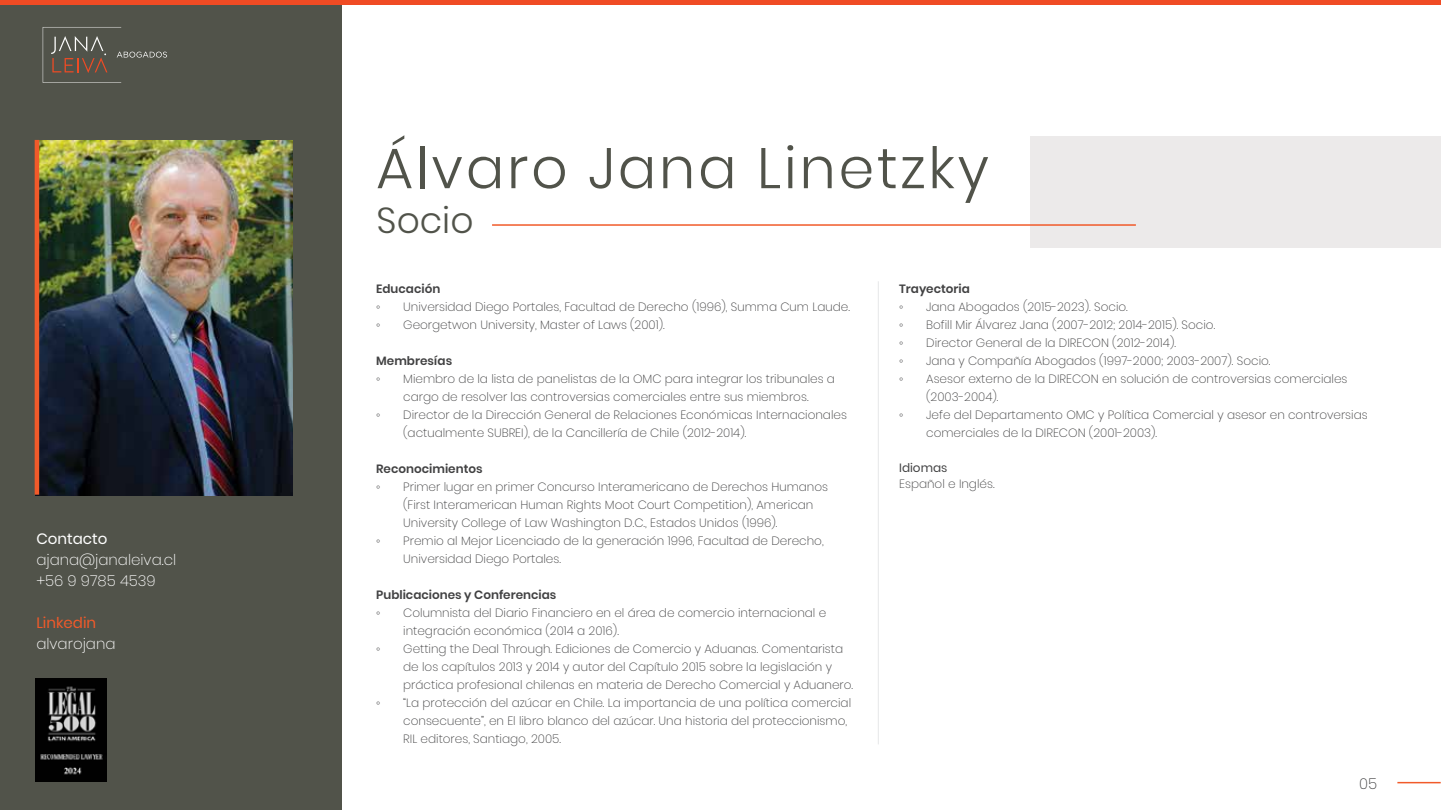
<style>
.page{position:relative;width:1441px;height:810px;background:#fff}
.page>*{position:absolute;margin:0;border:0;box-sizing:border-box;transform-origin:0 0}
.t1{font:300 57px "Poppins";letter-spacing:.05em;color:#51534a}
.t2{font:300 36px "Poppins";color:#51534a}
.t3{font:200 15px/21px "Poppins";color:#fff}
.t4{font:15px "Poppins";color:#fff}
.t5{font:15px "Poppins";color:#f15a2a}
.t6{font:200 15px "Poppins";color:#414142}
.t7{font:200 12px/18px "Poppins";color:#414142}
.t8{font:600 12px "Poppins";color:#414142}
.t9{font:12px "Times New Roman";color:#414142}
.t10{font:12px "Poppins";color:#414142}
</style>
<div class="page">
<div style="left:0;top:0;width:341px;height:810px;background:#51534a"></div>
<img style="left:39px;top:140px;width:253px;height:355px">
<div style="left:1030px;top:136px;width:410px;height:112px;background:#eceaea"></div>
<hr style="left:0;top:0;width:1440px;height:4px;background:#f04b24">
<hr style="left:1397px;top:782px;width:43px;height:1px;background:#f15a2a">
<hr style="left:492px;top:224px;width:643px;height:2px;background:#f15a2a">
<hr style="left:35px;top:140px;width:4px;height:355px;background:#f15a2a">
<hr style="left:877px;top:281px;width:1px;height:463px;background:#e6e7e8">
<img style="left:35px;top:678px;width:72px;height:104px">
<svg style="left:43px;top:27px;width:124px;height:56px"></svg>
<p class="t4" style="left:36px;top:530px;width:72px">Contacto</p>
<p class="t3" style="left:36px;top:549px;width:141px">ajana@janaleiva.cl +56 9 9785 4539</p>
<p class="t5" style="left:36px;top:614px;width:61px">Linkedin</p>
<p class="t3" style="left:36px;top:633px;width:81px">alvarojana</p>
<h1 class="t1" style="left:376px;top:135px;width:614px">Álvaro Jana Linetzky</h1>
<h2 class="t2" style="left:376px;top:199px;width:98px">Socio</h2>
<p class="t8" style="left:376px;top:282px;width:66px">Educación</p>
<p class="t9" style="left:376px;top:299px;width:6px">◦</p>
<p class="t7" style="left:403px;top:298px;width:448px">Universidad Diego Portales, Facultad de Derecho (1996), Summa Cum Laude.</p>
<p class="t9" style="left:376px;top:317px;width:6px">◦</p>
<p class="t7" style="left:403px;top:316px;width:263px">Georgetwon University, Master of Laws (2001).</p>
<p class="t8" style="left:376px;top:354px;width:77px">Membresías</p>
<p class="t9" style="left:376px;top:371px;width:6px">◦</p>
<p class="t7" style="left:403px;top:370px;width:433px">Miembro de la lista de panelistas de la OMC para integrar los tribunales a cargo de resolver las controversias comerciales entre sus miembros.</p>
<p class="t9" style="left:376px;top:407px;width:6px">◦</p>
<p class="t7" style="left:403px;top:406px;width:445px">Director de la Dirección General de Relaciones Económicas Internacionales (actualmente SUBREI), de la Cancillería de Chile (2012-2014).</p>
<p class="t8" style="left:376px;top:462px;width:108px">Reconocimientos</p>
<p class="t9" style="left:376px;top:479px;width:6px">◦</p>
<p class="t7" style="left:403px;top:478px;width:426px">Primer lugar en primer Concurso Interamericano de Derechos Humanos (First Interamerican Human Rights Moot Court Competition), American<br>University College of Law Washington D.C., Estados Unidos (1996).</p>
<p class="t9" style="left:376px;top:533px;width:6px">◦</p>
<p class="t7" style="left:403px;top:532px;width:422px">Premio al Mejor Licenciado de la generación 1996, Facultad de Derecho,<br>Universidad Diego Portales.</p>
<p class="t8" style="left:376px;top:588px;width:182px">Publicaciones y Conferencias</p>
<p class="t9" style="left:376px;top:605px;width:6px">◦</p>
<p class="t7" style="left:403px;top:604px;width:424px">Columnista del Diario Financiero en el área de comercio internacional e integración económica (2014 a 2016).</p>
<p class="t9" style="left:376px;top:641px;width:6px">◦</p>
<p class="t7" style="left:403px;top:640px;width:451px">Getting the Deal Through. Ediciones de Comercio y Aduanas. Comentarista de los capítulos 2013 y 2014 y autor del Capítulo 2015 sobre la legislación y práctica profesional chilenas en materia de Derecho Comercial y Aduanero.</p>
<p class="t9" style="left:376px;top:695px;width:6px">◦</p>
<p class="t7" style="left:403px;top:694px;width:449px">“La protección del azúcar en Chile. La importancia de una política comercial consecuente”, en El libro blanco del azúcar. Una historia del proteccionismo,<br>RIL editores, Santiago, 2005.</p>
<p class="t8" style="left:899px;top:282px;width:72px">Trayectoria</p>
<p class="t9" style="left:899px;top:299px;width:6px">◦</p>
<p class="t7" style="left:926px;top:298px;width:203px">Jana Abogados (2015-2023). Socio.</p>
<p class="t9" style="left:899px;top:317px;width:6px">◦</p>
<p class="t7" style="left:926px;top:316px;width:290px">Bofill Mir Álvarez Jana (2007-2012; 2014-2015). Socio.</p>
<p class="t9" style="left:899px;top:335px;width:6px">◦</p>
<p class="t7" style="left:926px;top:334px;width:251px">Director General de la DIRECON (2012-2014).</p>
<p class="t9" style="left:899px;top:353px;width:6px">◦</p>
<p class="t7" style="left:926px;top:352px;width:346px">Jana y Compañía Abogados (1997-2000; 2003-2007). Socio.</p>
<p class="t9" style="left:899px;top:371px;width:6px">◦</p>
<p class="t7" style="left:926px;top:370px;width:423px">Asesor externo de la DIRECON en solución de controversias comerciales (2003-2004).</p>
<p class="t9" style="left:899px;top:407px;width:6px">◦</p>
<p class="t7" style="left:926px;top:406px;width:443px">Jefe del Departamento OMC y Política Comercial y asesor en controversias comerciales de la DIRECON (2001-2003).</p>
<p class="t10" style="left:899px;top:460px;width:50px">Idiomas</p>
<p class="t7" style="left:899px;top:475px;width:97px">Español e Inglés.</p>
<p class="t6" style="left:1358px;top:775px;width:19px">05</p>
</div>
